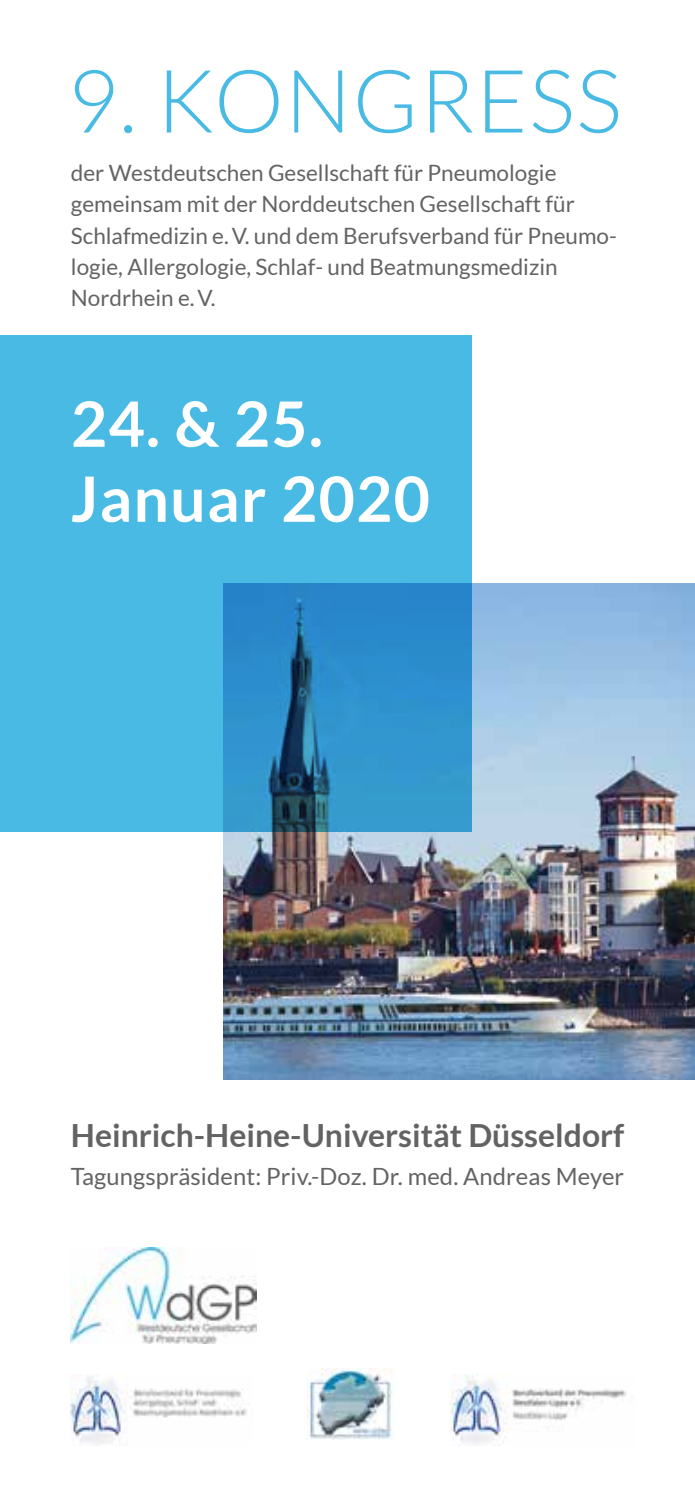
<style>
.page{position:relative;width:695px;height:1489px;background:#fff}
.page>*{position:absolute;margin:0;border:0;box-sizing:border-box;transform-origin:0 0}
.t1{font:300 87.5px "Lato";letter-spacing:.015em;color:#49bae4}
.t2{font:700 62.5px/75px "Lato";letter-spacing:.02em;color:#fff}
.t3{font:700 32px "Lato";color:#646363}
.t4{font:23.75px "Lato";letter-spacing:.005em;color:#646363}
.t5{font:22.5px/31.2px "Lato";color:#646363}
</style>
<div class="page">
<div style="left:0;top:335px;width:471px;height:496px;background:#49bae4"></div>
<img style="left:71px;top:1374px;width:176px;height:71px">
<img style="left:450px;top:1374px;width:177px;height:70px">
<img style="left:71px;top:1247px;width:185px;height:96px">
<img style="left:307px;top:1368px;width:86px;height:70px">
<img style="left:223px;top:583px;width:471px;height:496px">
<h1 class="t1" style="left:67px;top:54px;width:556px">9. KONGRESS</h1>
<p class="t5" style="left:71px;top:157px;width:547px">der Westdeutschen Gesellschaft für Pneumologie gemeinsam mit der Norddeutschen Gesellschaft für Schlafmedizin e.V. und dem Berufsverband für Pneumo&shy;logie, Allergologie, Schlaf- und Beatmungsmedizin Nordrhein e.V.</p>
<h2 class="t2" style="left:71px;top:385px;width:360px">24. &amp; 25.<br>Januar 2020</h2>
<h3 class="t3" style="left:71px;top:1116px;width:555px">Heinrich-Heine-Universität Düsseldorf</h3>
<p class="t4" style="left:71px;top:1162px;width:554px">Tagungspräsident: Priv.-Doz. Dr. med. Andreas Meyer</p>
</div>
